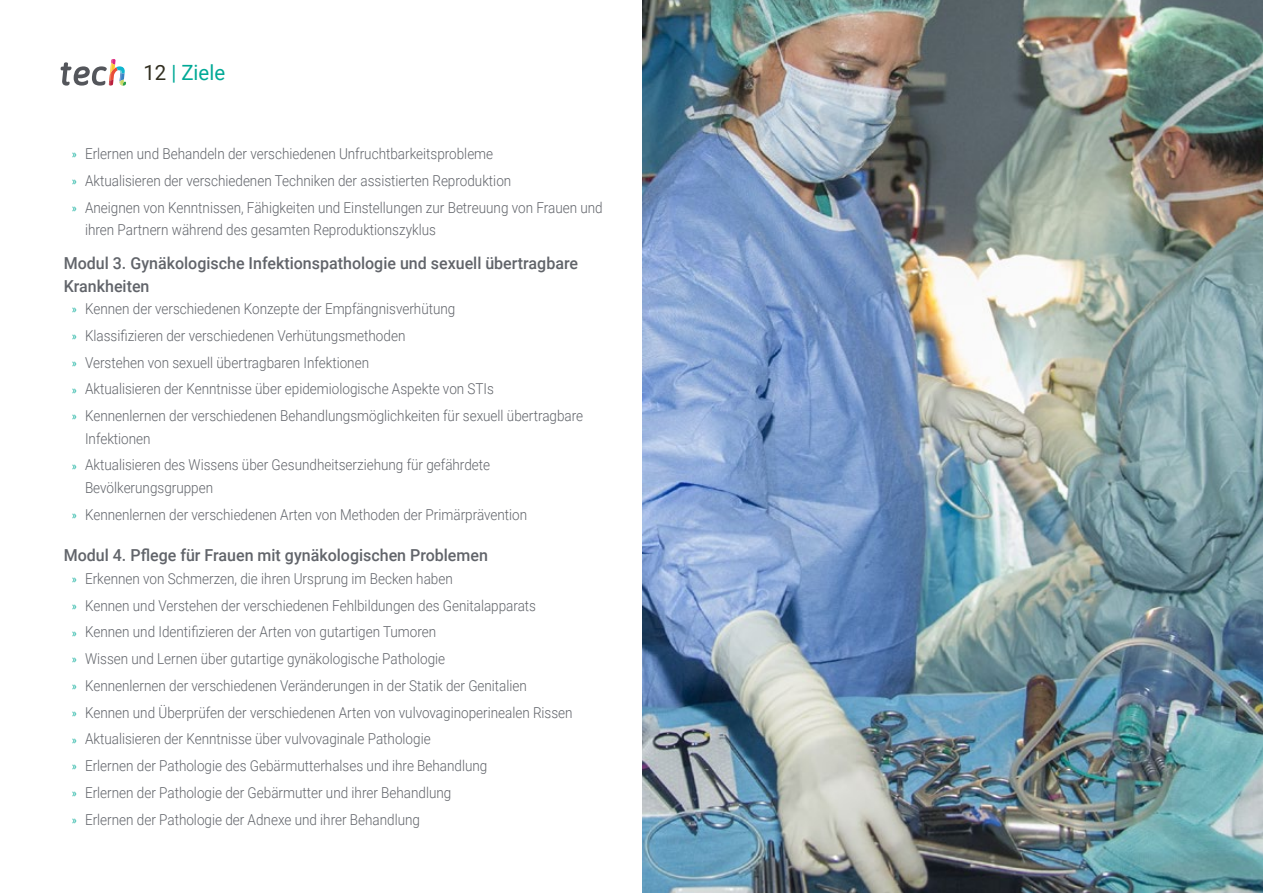
<style>
.page{position:relative;width:1263px;height:893px;background:#fff}
.page>*{position:absolute;margin:0;border:0;box-sizing:border-box;transform-origin:0 0}
.t1{font:21px "Roboto";color:#00a996}
.t2{font:500 16.5px/22.5px "Roboto";color:#61646a}
.t3{font:300 15px/26.7px "Roboto";color:#61646a;scale:.9 1}
.s1{color:#312e20}
.s2{font-family:"Myriad Pro";font-weight:400;font-size:12px;color:#00a996}
</style>
<div class="page">
<img style="left:642px;top:0;width:621px;height:893px">
<svg style="left:61px;top:59px;width:65px;height:27px"></svg>
<h1 class="t1" style="left:144px;top:57px;width:83px"><span class="s1">12</span> | Ziele</h1>
<p class="t3" style="left:72px;top:140px;width:591px"><span class="s2">»</span> Erlernen und Behandeln der verschiedenen Unfruchtbarkeitsprobleme<br><span class="s2">»</span> Aktualisieren der verschiedenen Techniken der assistierten Reproduktion<br><span class="s2">»</span> Aneignen von Kenntnissen, Fähigkeiten und Einstellungen zur Betreuung von Frauen und</p>
<p class="t3" style="left:85px;top:216px;width:391px">ihren Partnern während des gesamten Reproduktionszyklus</p>
<p class="t2" style="left:64px;top:252px;width:516px">Modul 3. Gynäkologische Infektionspathologie und sexuell übertragbare<br>Krankheiten</p>
<p class="t3" style="left:72px;top:295px;width:569px"><span class="s2">»</span> Kennen der verschiedenen Konzepte der Empfängnisverhütung<br><span class="s2">»</span> Klassifizieren der verschiedenen Verhütungsmethoden<br><span class="s2">»</span> Verstehen von sexuell übertragbaren Infektionen<br><span class="s2">»</span> Aktualisieren der Kenntnisse über epidemiologische Aspekte von STIs<br><span class="s2">»</span> Kennenlernen der verschiedenen Behandlungsmöglichkeiten für sexuell übertragbare</p>
<p class="t3" style="left:72px;top:424px;width:466px;text-indent:13px">Infektionen<br><span class="s2">»</span> Aktualisieren des Wissens über Gesundheitserziehung für gefährdete</p>
<p class="t3" style="left:72px;top:474px;width:507px;text-indent:13px">Bevölkerungsgruppen<br><span class="s2">»</span> Kennenlernen der verschiedenen Arten von Methoden der Primärprävention</p>
<p class="t2" style="left:64px;top:544px;width:426px">Modul 4. Pflege für Frauen mit gynäkologischen Problemen</p>
<p class="t3" style="left:72px;top:565px;width:557px"><span class="s2">»</span> Erkennen von Schmerzen, die ihren Ursprung im Becken haben<br><span class="s2">»</span> Kennen und Verstehen der verschiedenen Fehlbildungen des Genitalapparats<br><span class="s2">»</span> Kennen und Identifizieren der Arten von gutartigen Tumoren<br><span class="s2">»</span> Wissen und Lernen über gutartige gynäkologische Pathologie<br><span class="s2">»</span> Kennenlernen der verschiedenen Veränderungen in der Statik der Genitalien<br><span class="s2">»</span> Kennen und Überprüfen der verschiedenen Arten von vulvovaginoperinealen Rissen <span class="s2">»</span> Aktualisieren der Kenntnisse über vulvovaginale Pathologie<br><span class="s2">»</span> Erlernen der Pathologie des Gebärmutterhalses und ihre Behandlung<br><span class="s2">»</span> Erlernen der Pathologie der Gebärmutter und ihrer Behandlung<br><span class="s2">»</span> Erlernen der Pathologie der Adnexe und ihrer Behandlung</p>
</div>
